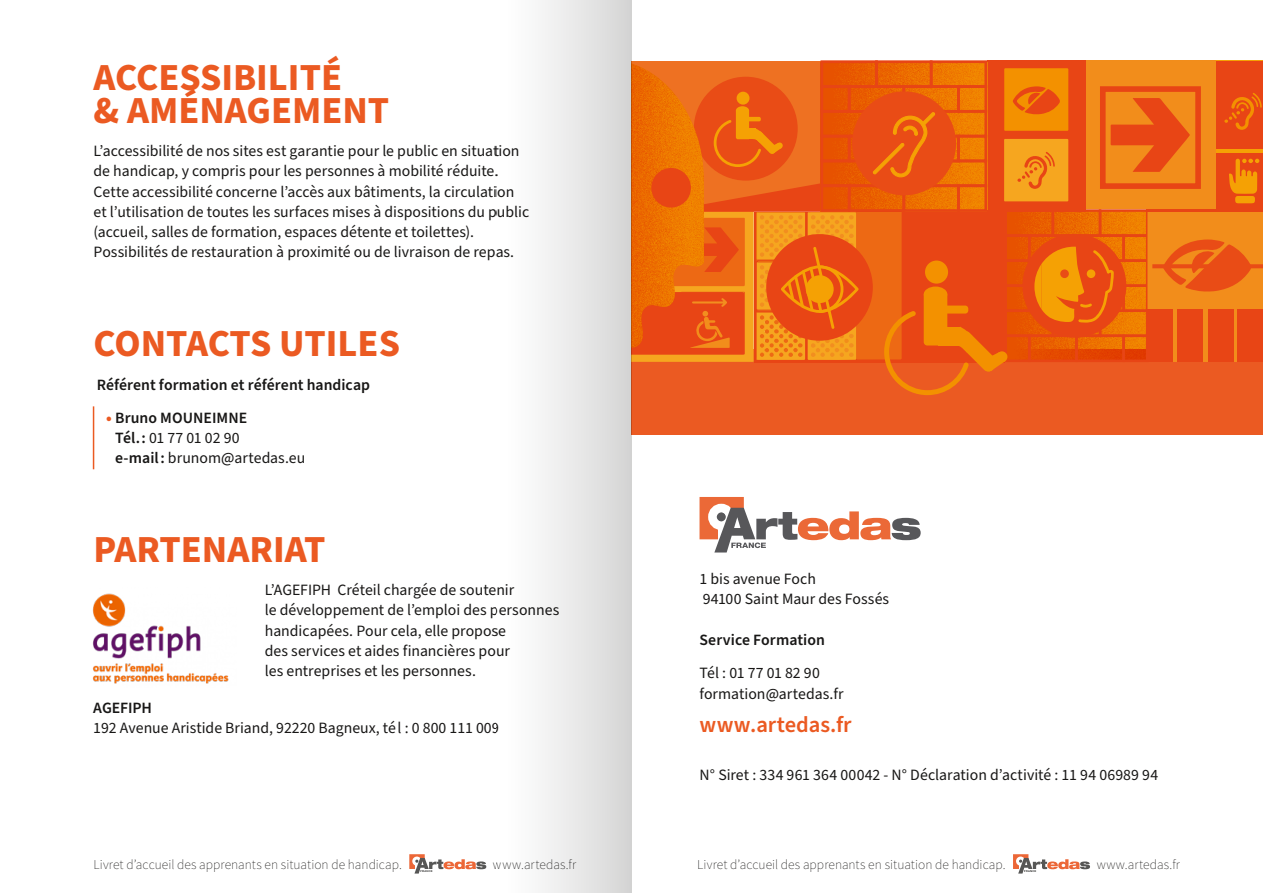
<style>
.page{position:relative;width:1263px;height:893px;background:#fff}
.page>*{position:absolute;margin:0;border:0;box-sizing:border-box;transform-origin:0 0}
.t1{font:700 38.25px/33px "Source Sans Pro";color:#eb5a22}
.t2{font:600 22.5px "Source Sans Pro";letter-spacing:-.005em;color:#eb5a22}
.t3{font:15.75px/20.2px "Source Sans Pro";color:#181716}
.t4{font:600 15.75px "Source Sans Pro";color:#181716}
.t5{font:200 13.5px "Source Sans Pro";letter-spacing:.005em;color:#181716}
.s1{font-weight:900;color:#eb5a22}
.s2{font-weight:600}
</style>
<div class="page">
<svg style="left:409px;top:854px;width:77px;height:19px"></svg>
<div style="left:631px;top:349px;width:632px;height:86px;background:#eb5a22"></div>
<hr style="left:93px;top:406px;width:1px;height:63px;background:#eb5a22">
<svg style="left:699px;top:497px;width:222px;height:55px"></svg>
<img style="left:92px;top:593px;width:137px;height:91px">
<svg style="left:631px;top:60px;width:632px;height:335px;background:#ec6613"></svg>
<div style="left:651px;top:168px;width:40px;height:40px;background:#e84515;border-radius:50%"></div>
<svg style="left:1013px;top:854px;width:77px;height:19px"></svg>
<div style="left:496px;top:0;width:135px;height:893px;background:linear-gradient(to right,#fff,#d6d6d6)"></div>
<h1 class="t1" style="left:94px;top:62px;width:297px">ACCESSIBILITÉ<br>&amp; AMÉNAGEMENT</h1>
<p class="t3" style="left:94px;top:141px;width:437px">L’accessibilité de nos sites est garantie pour le public en situation de handicap, y compris pour les personnes à mobilité réduite.<br>Cette accessibilité concerne l’accès aux bâtiments, la circulation et l’utilisation de toutes les surfaces mises à dispositions du public (accueil, salles de formation, espaces détente et toilettes).<br>Possibilités de restauration à proximité ou de livraison de repas.</p>
<h1 class="t1" style="left:94px;top:328px;width:308px">CONTACTS UTILES</h1>
<p class="t4" style="left:97px;top:374px;width:275px">Référent formation et référent handicap</p>
<p class="t3" style="left:115px;top:408px;width:192px;text-indent:-9px"><span class="s1">•</span> <span class="s2">Bruno MOUNEIMNE<br>Tél. :</span> 01 77 01 02 90<br><span class="s2">e-mail :</span> brunom@artedas.eu</p>
<h1 class="t1" style="left:94px;top:534px;width:233px">PARTENARIAT</h1>
<p class="t3" style="left:265px;top:580px;width:296px">L’AGEFIPH Créteil chargée de soutenir<br>le développement de l’emploi des personnes handicapées. Pour cela, elle propose<br>des services et aides financières pour<br>les entreprises et les personnes.</p>
<p class="t4" style="left:93px;top:697px;width:60px">AGEFIPH</p>
<p class="t3" style="left:93px;top:718px;width:408px">192 Avenue Aristide Briand, 92220 Bagneux, té l : 0 800 111 009</p>
<p class="t5" style="left:94px;top:856px;width:310px">Livret d’accueil des apprenants en situation de handicap.</p>
<p class="t5" style="left:493px;top:856px;width:85px">www.artedas.fr</p>
<p class="t3" style="left:699px;top:569px;width:191px">1 bis avenue Foch<br>94100 Saint Maur des Fossés</p>
<p class="t4" style="left:699px;top:630px;width:127px">Service Formation</p>
<p class="t3" style="left:699px;top:663px;width:145px">Tél : 01 77 01 82 90 formation@artedas.fr</p>
<h2 class="t2" style="left:699px;top:709px;width:154px">www.artedas.fr</h2>
<p class="t3" style="left:699px;top:765px;width:460px">N° Siret : 334 961 364 00042 - N° Déclaration d’activité : 11 94 06989 94</p>
<p class="t5" style="left:697px;top:856px;width:310px">Livret d’accueil des apprenants en situation de handicap.</p>
<p class="t5" style="left:1097px;top:856px;width:85px">www.artedas.fr</p>
</div>
